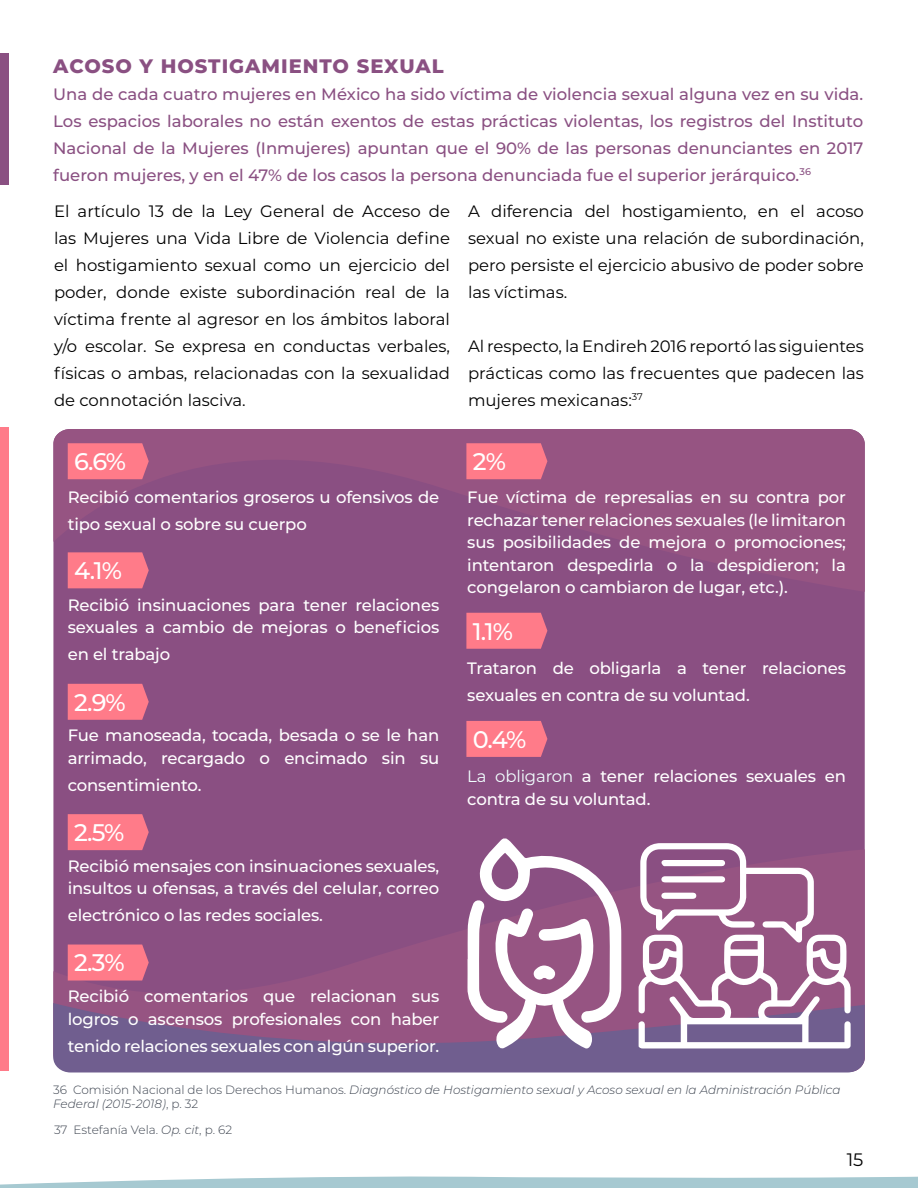
<style>
.page{position:relative;width:918px;height:1188px;background:#fff}
.page>*{position:absolute;margin:0;border:0;box-sizing:border-box;transform-origin:0 0}
.t1{font:500 24px "Montserrat";color:#fff}
.t2{font:800 19.5px "Montserrat";letter-spacing:.05em;color:#8a5082}
.t3{font:18px "Montserrat";color:#000}
.t4{font:500 16.5px/22.5px "Montserrat";letter-spacing:-.01em;color:#fff}
.t5{font:16.5px/27px "Montserrat";color:#000;text-align:justify}
.t6{font:500 16.5px/27px "Montserrat";color:#8a5082;text-align:justify}
.t7{font:italic 300 12px/14.4px "Montserrat";color:#3b424e}
.t8{font:300 12px "Montserrat";color:#3b424e}
.s1{font-weight:400;color:#f1ffff}
.s2{font-style:normal}
.s3{font-style:italic}
</style>
<div class="page">
<svg style="left:0;top:1176px;width:918px;height:12px"></svg>
<div style="left:53px;top:597px;width:812px;height:250px;background:#8a4f82"></div>
<svg style="left:53px;top:847px;width:812px;height:145px;background:#8c5082"></svg>
<svg style="left:53px;top:429px;width:812px;height:168px;background:#905182"></svg>
<svg style="left:53px;top:992px;width:812px;height:80px;background:#7f5a8a"></svg>
<svg style="left:639px;top:843px;width:212px;height:206px"></svg>
<svg style="left:467px;top:838px;width:154px;height:212px"></svg>
<div style="left:0;top:53px;width:9px;height:132px;background:#8a5082"></div>
<svg style="left:68px;top:443px;width:81px;height:36px;background:#f97988"></svg>
<svg style="left:466px;top:443px;width:81px;height:36px;background:#fa7988"></svg>
<svg style="left:68px;top:552px;width:81px;height:36px;background:#f87888"></svg>
<svg style="left:68px;top:684px;width:81px;height:36px;background:#f97888"></svg>
<svg style="left:68px;top:814px;width:81px;height:36px;background:#f97888"></svg>
<svg style="left:68px;top:945px;width:81px;height:36px;background:#f87888"></svg>
<svg style="left:466px;top:613px;width:81px;height:36px;background:#f97888"></svg>
<svg style="left:466px;top:721px;width:81px;height:36px;background:#f97988"></svg>
<div style="left:0;top:428px;width:9px;height:643px;background:#ff7b89"></div>
<p class="t2" style="left:53px;top:52px;width:392px">ACOSO Y HOSTIGAMIENTO SEXUAL</p>
<p class="t6" style="left:53px;top:80px;width:812px">Una de cada cuatro mujeres en México ha sido víctima de violencia sexual alguna vez en su vida.<br>Los espacios laborales no están exentos de estas prácticas violentas, los registros del Instituto Nacional de la Mujeres (Inmujeres) apuntan que el 90% de las personas denunciantes en 2017 fueron mujeres, y en el 47% de los casos la persona denunciada fue el superior jerárquico.<sup>36</sup></p>
<p class="t5" style="left:54px;top:197px;width:398px">El artículo 13 de la Ley General de Acceso de las Mujeres una Vida Libre de Violencia define el hostigamiento sexual como un ejercicio del poder, donde existe subordinación real de la víctima frente al agresor en los ámbitos laboral y/o escolar. Se expresa en conductas verbales, físicas o ambas, relacionadas con la sexualidad de connotación lasciva.</p>
<p class="t5" style="left:468px;top:197px;width:397px">A diferencia del hostigamiento, en el acoso sexual no existe una relación de subordinación, pero persiste el ejercicio abusivo de poder sobre las víctimas.</p>
<p class="t5" style="left:468px;top:332px;width:397px">Al respecto, la Endireh 2016 reportó las siguientes prácticas como las frecuentes que padecen las mujeres mexicanas:<sup>37</sup></p>
<h1 class="t1" style="left:74px;top:445px;width:53px">6.6%</h1>
<h1 class="t1" style="left:473px;top:445px;width:35px">2%</h1>
<p class="t4" style="left:68px;top:483px;width:373px;line-height:27px">Recibió comentarios groseros u ofensivos de tipo sexual o sobre su cuerpo</p>
<h1 class="t1" style="left:74px;top:554px;width:49px">4.1%</h1>
<p class="t4" style="left:68px;top:593px;width:373px">Recibió insinuaciones para tener relaciones sexuales a cambio de mejoras o beneficios</p>
<p class="t4" style="left:68px;top:642px;width:104px">en el trabajo</p>
<h1 class="t1" style="left:74px;top:685px;width:53px">2.9%</h1>
<p class="t4" style="left:68px;top:723px;width:373px">Fue manoseada, tocada, besada o se le han arrimado, recargado o encimado sin su</p>
<p class="t4" style="left:68px;top:773px;width:135px">consentimiento.</p>
<h1 class="t1" style="left:74px;top:816px;width:52px">2.5%</h1>
<p class="t4" style="left:68px;top:854px;width:373px">Recibió mensajes con insinuaciones sexuales, insultos u ofensas, a través del celular, correo</p>
<p class="t4" style="left:68px;top:903px;width:257px">electrónico o las redes sociales.</p>
<h1 class="t1" style="left:74px;top:946px;width:52px">2.3%</h1>
<p class="t4" style="left:68px;top:984px;width:373px">Recibió comentarios que relacionan sus logros o ascensos profesionales con haber</p>
<p class="t4" style="left:68px;top:1034px;width:373px">tenido relaciones sexuales con algún superior.</p>
<p class="t4" style="left:467px;top:486px;width:380px;text-align:justify">Fue víctima de represalias en su contra por rechazar tener relaciones sexuales (le limitaron sus posibilidades de mejora o promociones; intentaron despedirla o la despidieron; la congelaron o cambiaron de lugar, etc.).</p>
<h1 class="t1" style="left:473px;top:614px;width:42px">1.1%</h1>
<p class="t4" style="left:467px;top:654px;width:380px;line-height:27px">Trataron de obligarla a tener relaciones sexuales en contra de su voluntad.</p>
<h1 class="t1" style="left:473px;top:722px;width:55px">0.4%</h1>
<p class="t4" style="left:467px;top:765px;width:380px"><span class="s1">La obligaron</span> a tener relaciones sexuales en contra de su voluntad.</p>
<p class="t7" style="left:53px;top:1082px;width:789px"><span class="s2">36 Comisión Nacional de los Derechos Humanos.</span> Diagnóstico de Hostigamiento sexual y Acoso sexual en la Administración Pública<br>Federal (2015-2018)<span class="s2">, p. 32</span></p>
<p class="t8" style="left:54px;top:1122px;width:180px">37 Estefanía Vela. <span class="s3">Op. cit</span>, p. 62</p>
<p class="t3" style="left:847px;top:1148px;width:18px">15</p>
</div>
